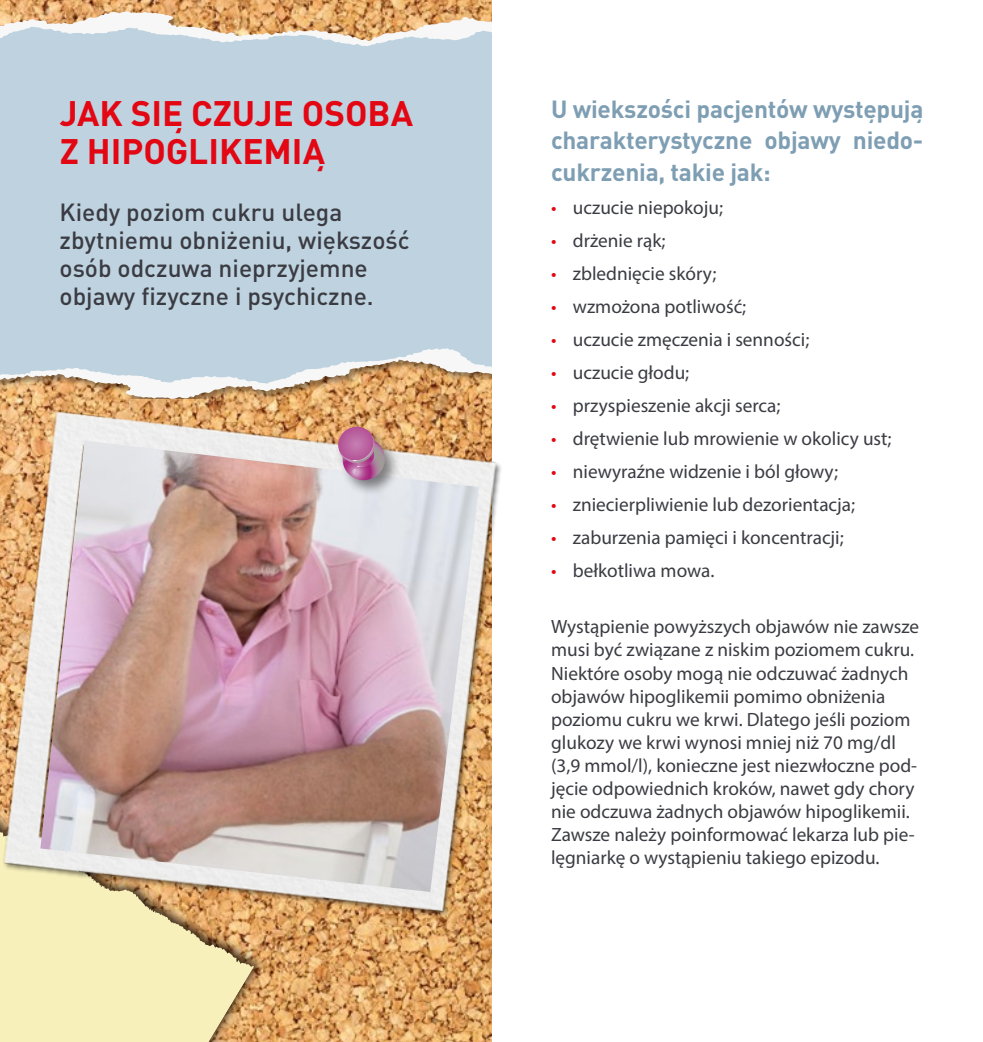
<style>
.page{position:relative;width:983px;height:1042px;background:#fff}
.page>*{position:absolute;margin:0;border:0;box-sizing:border-box;transform-origin:0 0}
.t1{font:700 35px/38.5px "DIN Pro";color:#e30613}
.t2{font:500 24.5px/28px "DIN Pro";color:#3b3c43}
.t3{font:700 24.5px/31.5px "DIN Pro";letter-spacing:-.01em;color:#7e9eb3;text-align:justify}
.t4{font:19.25px/23.1px "Myriad Pro";color:#3b3c43}
.s1{color:#e30613}
</style>
<div class="page">
<img style="left:0;top:0;width:491px;height:1042px">
<div style="left:0;top:62px;width:491px;height:50px;background:#bed3df"></div>
<svg style="left:0;top:11px;width:491px;height:51px"></svg>
<div style="left:0;top:112px;width:491px;height:236px;background:#bed3df"></div>
<svg style="left:0;top:348px;width:491px;height:47px"></svg>
<svg style="left:0;top:947px;width:254px;height:95px;background:#f2e7b2"></svg>
<img style="left:0;top:395px;width:501px;height:552px">
<img style="left:40px;top:441px;width:439px;height:451px">
<div style="left:335px;top:425px;width:66px;height:71px;background:#000;opacity:.46"></div>
<svg style="left:336px;top:427px;width:49px;height:53px;background:#bc7e9d"></svg>
<h1 class="t1" style="left:60px;top:93px;width:355px">JAK SIĘ CZUJE OSOBA<br>Z HIPOGLIKEMIĄ</h1>
<p class="t2" style="left:60px;top:195px;width:351px">Kiedy poziom cukru ulega zbytniemu obniżeniu, większość osób odczuwa nieprzyjemne objawy fizyczne i psychiczne.</p>
<p class="t3" style="left:551px;top:92px;width:374px">U wiekszości pacjentów występują charakterystyczne objawy niedo&shy;cukrzenia, takie jak:</p>
<p class="t4" style="left:551px;top:196px;width:173px"><span class="s1">•</span> uczucie niepokoju;</p>
<p class="t4" style="left:551px;top:229px;width:116px"><span class="s1">•</span> drżenie rąk;</p>
<p class="t4" style="left:551px;top:262px;width:167px"><span class="s1">•</span> zblednięcie skóry;</p>
<p class="t4" style="left:551px;top:295px;width:197px"><span class="s1">•</span> wzmożona potliwość;</p>
<p class="t4" style="left:551px;top:328px;width:260px"><span class="s1">•</span> uczucie zmęczenia i senności;</p>
<p class="t4" style="left:551px;top:361px;width:140px"><span class="s1">•</span> uczucie głodu;</p>
<p class="t4" style="left:551px;top:394px;width:231px"><span class="s1">•</span> przyspieszenie akcji serca;</p>
<p class="t4" style="left:551px;top:427px;width:342px"><span class="s1">•</span> drętwienie lub mrowienie w okolicy ust;</p>
<p class="t4" style="left:551px;top:460px;width:288px"><span class="s1">•</span> niewyraźne widzenie i ból głowy;</p>
<p class="t4" style="left:551px;top:493px;width:305px"><span class="s1">•</span> zniecierpliwienie lub dezorientacja;</p>
<p class="t4" style="left:551px;top:526px;width:294px"><span class="s1">•</span> zaburzenia pamięci i koncentracji;</p>
<p class="t4" style="left:551px;top:559px;width:165px"><span class="s1">•</span> bełkotliwa mowa.</p>
<p class="t4" style="left:551px;top:615px;width:369px">Wystąpienie powyższych objawów nie zawsze musi być związane z niskim poziomem cukru.<br>Niektóre osoby mogą nie odczuwać żadnych objawów hipoglikemii pomimo obniżenia poziomu cukru we krwi. Dlatego jeśli poziom glukozy we krwi wynosi mniej niż 70 mg/dl (3,9 mmol/l), konieczne jest niezwłoczne pod&shy;jęcie odpowiednich kroków, nawet gdy chory nie odczuwa żadnych objawów hipoglikemii.<br>Zawsze należy poinformować lekarza lub pie&shy;lęgniarkę o wystąpieniu takiego epizodu.</p>
</div>
